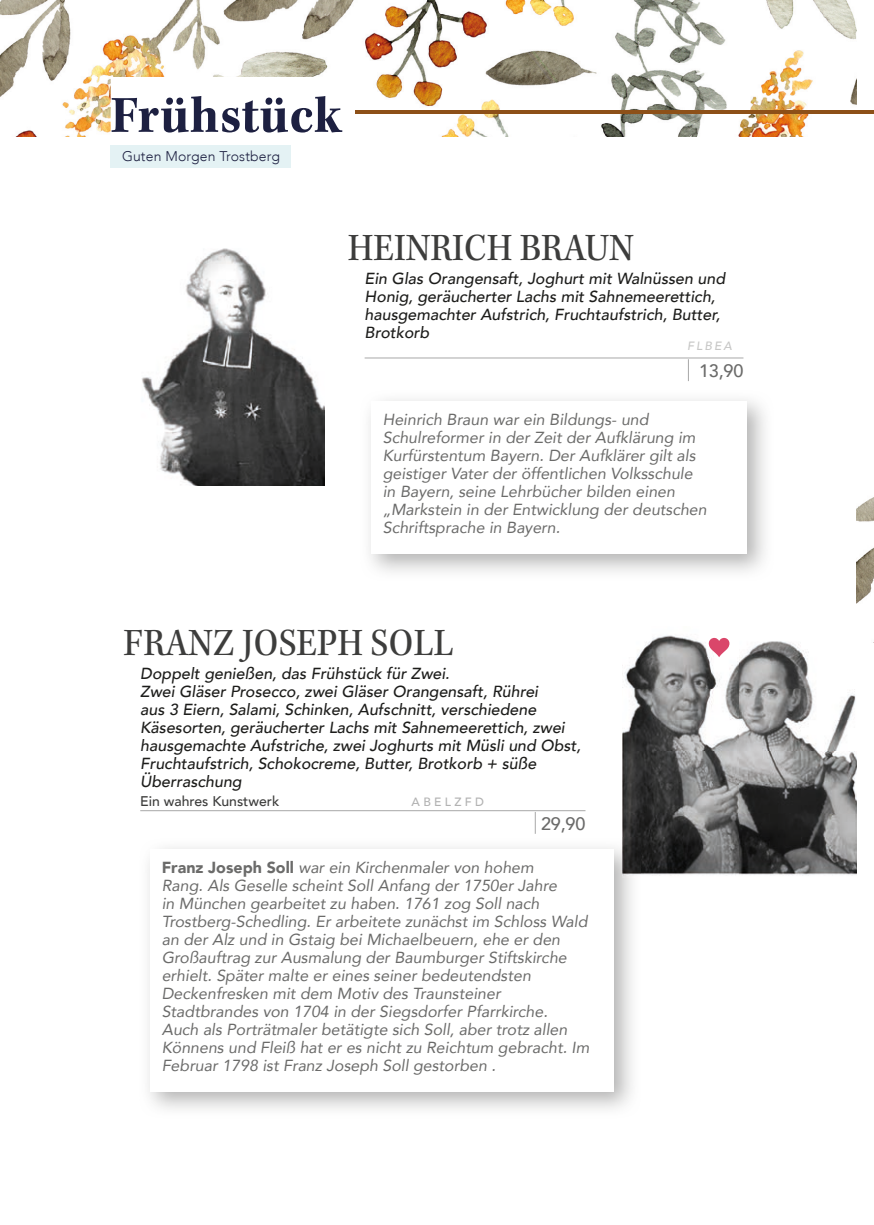
<style>
.page{position:relative;width:874px;height:1225px;background:#fff}
.page>*{position:absolute;margin:0;border:0;box-sizing:border-box;transform-origin:0 0}
.t1{font:54px "Kepler Std Bold Scn";letter-spacing:.01em;color:#1d2041}
.t2{font:40px "Kepler Std Scn";color:#3d3d3c}
.t3{font:500 18px "Avenir";letter-spacing:-.01em;color:#6b6b6a}
.t4{font:italic 16px/18px "Avenir";color:#6b6b6a}
.t5{font:italic 500 16px/18px "Avenir";color:#1d1d1b}
.t6{font:300 14px "Avenir";letter-spacing:.01em;color:#1d2041}
.t7{font:500 14px "Avenir";color:#3d3d3c}
.t8{font:500 12px "Avenir";color:#b2b2b2}
.t9{font:italic 500 12px "Avenir";color:#c7c7c6}
.s1{font-weight:900;font-style:normal}
</style>
<div class="page">
<img style="left:0;top:0;width:856px;height:137px">
<img style="left:856px;top:497px;width:17px;height:107px">
<svg style="left:111px;top:77px;width:241px;height:60px"></svg>
<div style="left:111px;top:145px;width:180px;height:23px;background:#e4f2f4"></div>
<img style="left:622px;top:635px;width:234px;height:241px">
<img style="left:621px;top:838px;width:19px;height:39px">
<svg style="left:708px;top:638px;width:21px;height:19px"></svg>
<svg style="left:534px;top:812px;width:1px;height:22px"></svg>
<hr style="left:140px;top:810px;width:445px;height:1px;background:#a8a8a8">
<hr style="left:364px;top:358px;width:379px;height:1px;background:#a8a8a8">
<img style="left:142px;top:248px;width:182px;height:237px">
<hr style="left:355px;top:110px;width:518px;height:4px;background:#8d5018">
<h1 class="t1" style="left:111px;top:85px;width:232px">Frühstück</h1>
<p class="t6" style="left:122px;top:148px;width:159px">Guten Morgen Trostberg</p>
<h2 class="t2" style="left:347px;top:225px;width:287px">HEINRICH BRAUN</h2>
<p class="t5" style="left:364px;top:269px;width:362px">Ein Glas Orangensaft, Joghurt mit Walnüssen und Honig, geräucherter Lachs mit Sahnemeerettich, hausgemachter Aufstrich, Fruchtaufstrich, Butter, Brotkorb</p>
<p class="t9" style="left:686px;top:338px;width:46px">F L B E A</p>
<p class="t3" style="left:698px;top:355px;width:46px">13,90</p>
<p class="t4" style="left:382px;top:410px;width:325px">Heinrich Braun war ein Bildungs- und Schulreformer in der Zeit der Aufklärung im Kurfürstentum Bayern. Der Aufklärer gilt als geistiger Vater der öffentlichen Volksschule in Bayern, seine Lehrbücher bilden einen „Markstein in der Entwicklung der deutschen Schriftsprache in Bayern.</p>
<h2 class="t2" style="left:123px;top:620px;width:331px">FRANZ JOSEPH SOLL</h2>
<p class="t5" style="left:140px;top:664px;width:442px">Doppelt genießen, das Frühstück für Zwei.<br>Zwei Gläser Prosecco, zwei Gläser Orangensaft, Rührei<br>aus 3 Eiern, Salami, Schinken, Aufschnitt, verschiedene Käsesorten, geräucherter Lachs mit Sahnemeerettich, zwei hausgemachte Aufstriche, zwei Joghurts mit Müsli und Obst, Fruchtaufstrich, Schokocreme, Butter, Brotkorb + süße Überraschung</p>
<p class="t7" style="left:140px;top:789px;width:140px">Ein wahres Kunstwerk</p>
<p class="t8" style="left:411px;top:791px;width:74px">A B E L Z F D</p>
<p class="t3" style="left:541px;top:808px;width:46px">29,90</p>
<p class="t4" style="left:162px;top:858px;width:429px"><span class="s1">Franz Joseph Soll</span> war ein Kirchenmaler von hohem<br>Rang. Als Geselle scheint Soll Anfang der 1750er Jahre<br>in München gearbeitet zu haben. 1761 zog Soll nach Trostberg-Schedling. Er arbeitete zunächst im Schloss Wald an der Alz und in Gstaig bei Michaelbeuern, ehe er den Großauftrag zur Ausmalung der Baumburger Stiftskirche erhielt. Später malte er eines seiner bedeutendsten Deckenfresken mit dem Motiv des Traunsteiner Stadtbrandes von 1704 in der Siegsdorfer Pfarrkirche.<br>Auch als Porträtmaler betätigte sich Soll, aber trotz allen Könnens und Fleiß hat er es nicht zu Reichtum gebracht. Im Februar 1798 ist Franz Joseph Soll gestorben .</p>
</div>
